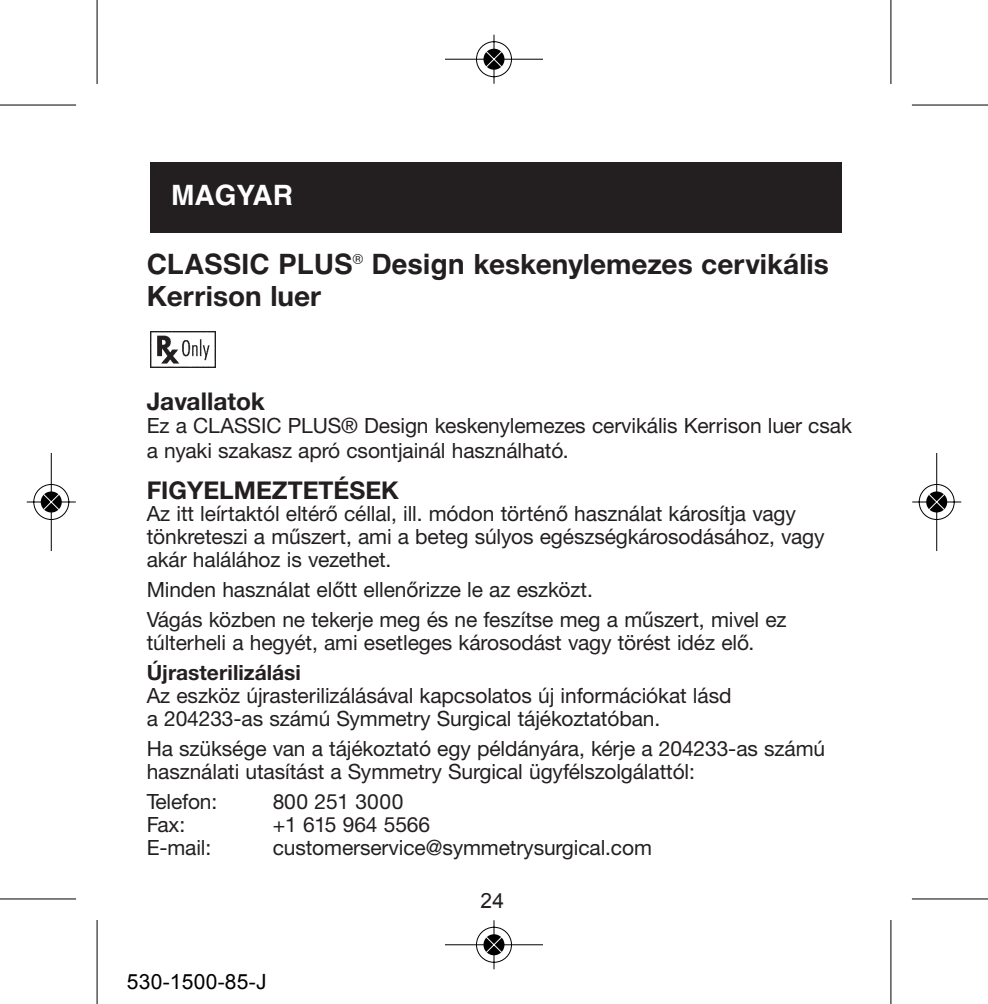
<style>
.page{position:relative;width:988px;height:1004px;background:#fff}
.page>*{position:absolute;margin:0;border:0;box-sizing:border-box;transform-origin:0 0}
.t1{font:700 28px/31.5px "Helvetica Neue CE";color:#231f20}
.t2{font:700 28px "Helvetica";color:#fff}
.t3{font:700 24.5px "Helvetica Neue CE";color:#231f20}
.t4{font:21px/22.8px "Helvetica Neue CE";letter-spacing:-.005em;color:#231f20}
.t5{font:700 21px "Helvetica Neue CE";color:#231f20}
.t6{font:21px "Arial";color:#000}
.t7{font:21px "Arial";color:#231f20}
.s1{font-family:"Helvetica"}
.s2{font-family:"Helvetica Neue LT Std 55 Roman"}
</style>
<div class="page">
<img style="left:150px;top:331px;width:66px;height:37px">
<div style="left:150px;top:162px;width:692px;height:70px;background:#231f20"></div>
<hr style="left:96px;top:0;width:2px;height:84px;background:#000">
<hr style="left:0;top:104px;width:76px;height:2px;background:#000">
<hr style="left:890px;top:0;width:1px;height:84px;background:#000">
<hr style="left:912px;top:104px;width:76px;height:2px;background:#000">
<hr style="left:96px;top:920px;width:2px;height:84px;background:#000">
<hr style="left:0;top:898px;width:76px;height:1px;background:#000">
<hr style="left:890px;top:920px;width:1px;height:84px;background:#000">
<hr style="left:912px;top:898px;width:76px;height:1px;background:#000">
<svg style="left:445px;top:34px;width:98px;height:50px"></svg>
<svg style="left:445px;top:920px;width:98px;height:50px"></svg>
<svg style="left:26px;top:453px;width:50px;height:98px"></svg>
<svg style="left:912px;top:453px;width:50px;height:98px"></svg>
<h1 class="t2" style="left:171px;top:185px;width:123px">MAGYAR</h1>
<h1 class="t1" style="left:147px;top:251px;width:684px"><span class="s1">CLASSIC PLUS</span><sup>®</sup> <span class="s1">Design</span> keskenylemezes cervikális<br>Kerrison luer</h1>
<p class="t3" style="left:147px;top:393px;width:120px">Javallatok</p>
<p class="t4" style="left:147px;top:416px;width:707px;line-height:24.5px">Ez a CLASSIC PLUS<span class="s2">®</span> Design keskenylemezes cervikális Kerrison luer csak a nyaki szakasz apró csontjainál használható.</p>
<p class="t3" style="left:147px;top:481px;width:254px">FIGYELMEZTETÉSEK</p>
<p class="t4" style="left:147px;top:504px;width:679px">Az itt leírtaktól eltérő céllal, ill. módon történő használat károsítja vagy tönkreteszi a műszert, ami a beteg súlyos egészségkárosodásához, vagy akár halálához is vezethet.</p>
<p class="t4" style="left:147px;top:576px;width:641px;line-height:30.4px">Minden használat előtt ellenőrizze le az eszközt.<br>Vágás közben ne tekerje meg és ne feszítse meg a műszert, mivel ez</p>
<p class="t4" style="left:147px;top:633px;width:609px">túlterheli a hegyét, ami esetleges károsodást vagy törést idéz elő.</p>
<p class="t5" style="left:147px;top:665px;width:156px">Újrasterilizálási</p>
<p class="t4" style="left:147px;top:686px;width:586px">Az eszköz újrasterilizálásával kapcsolatos új információkat lásd a 204233-as számú Symmetry Surgical tájékoztatóban.</p>
<p class="t4" style="left:147px;top:739px;width:680px">Ha szüksége van a tájékoztató egy példányára, kérje a 204233-as számú használati utasítást a Symmetry Surgical ügyfélszolgálattól:</p>
<p class="t4" style="left:147px;top:792px;width:72px">Telefon:</p>
<p class="t4" style="left:273px;top:792px;width:132px">800 251 3000</p>
<p class="t4" style="left:147px;top:815px;width:40px">Fax:</p>
<p class="t4" style="left:273px;top:815px;width:159px">+1 615 964 5566</p>
<p class="t4" style="left:147px;top:838px;width:66px">E-mail:</p>
<p class="t4" style="left:273px;top:838px;width:381px">customerservice@symmetrysurgical.com</p>
<p class="t7" style="left:481px;top:889px;width:25px">24</p>
<p class="t6" style="left:127px;top:970px;width:141px">530-1500-85-J</p>
</div>
